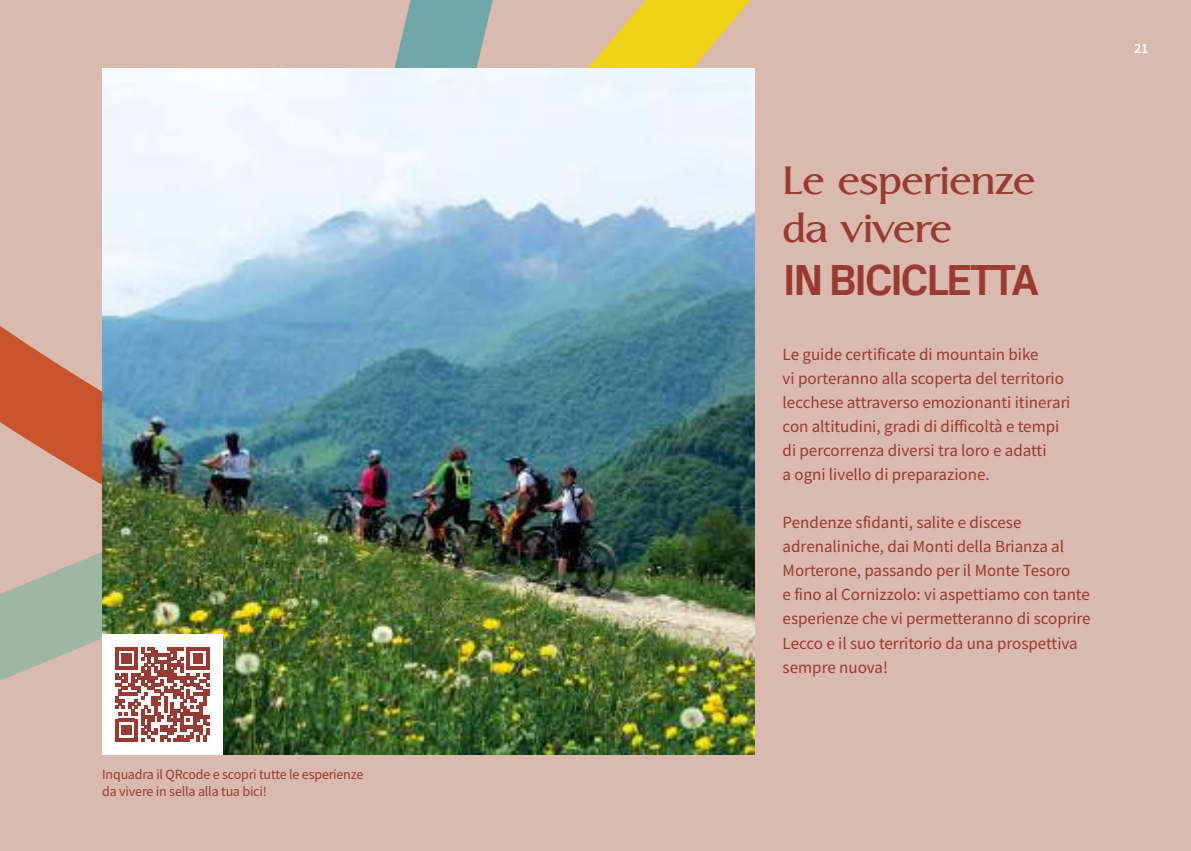
<style>
.page{position:relative;width:1191px;height:851px;background:#fff}
.page>*{position:absolute;margin:0;border:0;box-sizing:border-box;transform-origin:0 0}
.t1{font:700 44px "Px Grotesk";letter-spacing:-.065em;color:#993a33}
.t2{font:700 40px/48px "Linotype Aperto";letter-spacing:-.01em;color:#993a33}
.t3{font:17px/24px "Source Sans Variable";color:#993a33}
.t4{font:14px/16.8px "Source Sans Variable";letter-spacing:-.01em;color:#993a33}
.t5{font:14px "Source Sans Variable";color:#fff}
</style>
<div class="page">
<div style="left:0;top:0;width:1191px;height:850px;background:#dab9af"></div>
<svg style="left:394px;top:0;width:361px;height:496px"></svg>
<svg style="left:0;top:326px;width:102px;height:355px"></svg>
<img style="left:102px;top:68px;width:652px;height:686px">
<div style="left:102px;top:634px;width:120px;height:120px;background:#fff"></div>
<svg style="left:115px;top:647px;width:94px;height:94px"></svg>
<p class="t4" style="left:102px;top:766px;width:263px">Inquadra il QRcode e scopri tutte le esperienze da vivere in sella alla tua bici!</p>
<p class="t5" style="left:1134px;top:40px;width:16px">21</p>
<h2 class="t2" style="left:782px;top:157px;width:254px">Le esperienze da vivere</h2>
<h1 class="t1" style="left:783px;top:248px;width:258px">IN BICICLETTA</h1>
<p class="t3" style="left:782px;top:342px;width:289px">Le guide certificate di mountain bike<br>vi porteranno alla scoperta del territorio lecchese attraverso emozionanti itinerari con altitudini, gradi di difficoltà e tempi di percorrenza diversi tra loro e adatti<br>a ogni livello di preparazione.</p>
<p class="t3" style="left:782px;top:511px;width:309px">Pendenze sfidanti, salite e discese adrenaliniche, dai Monti della Brianza al Morterone, passando per il Monte Tesoro<br>e fino al Cornizzolo: vi aspettiamo con tante esperienze che vi permetteranno di scoprire Lecco e il suo territorio da una prospettiva sempre nuova!</p>
</div>
